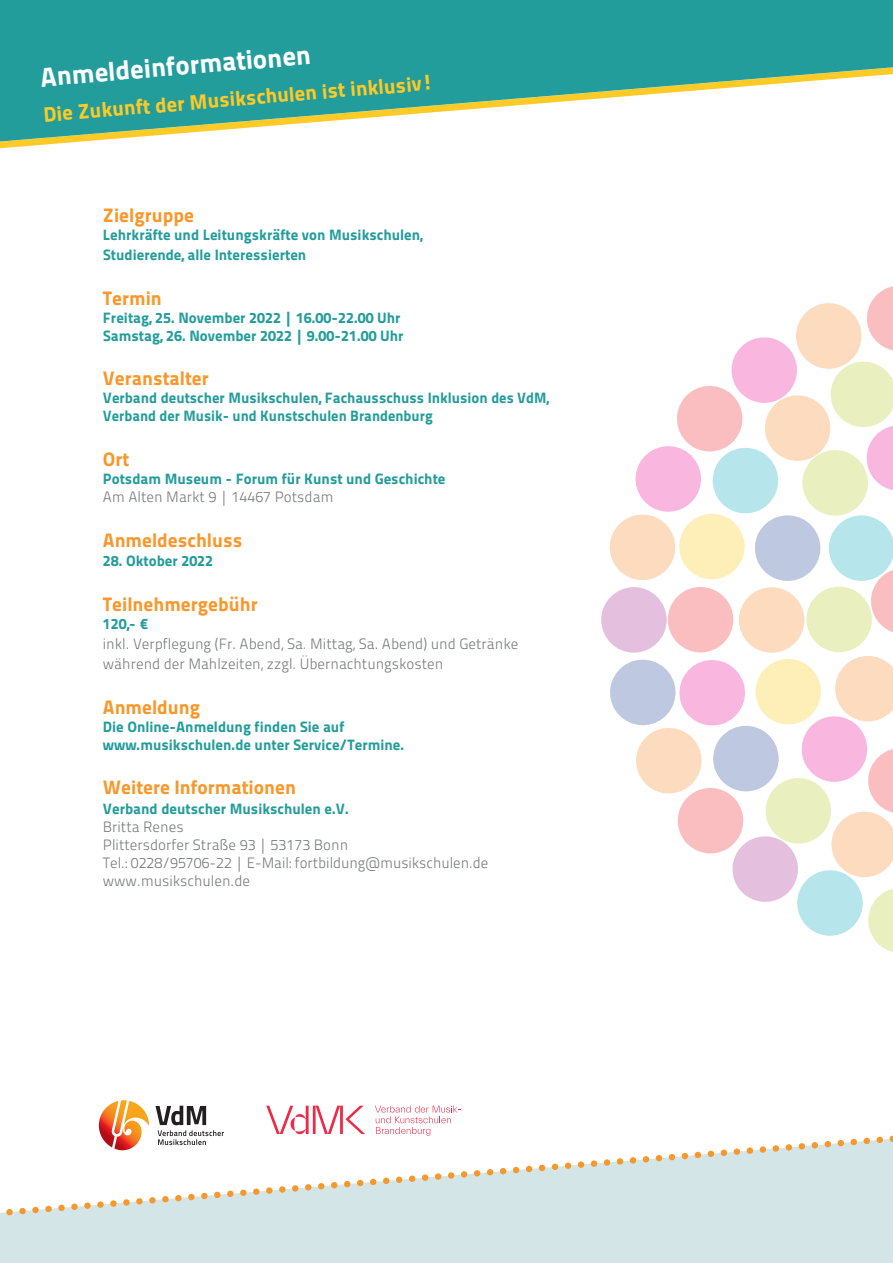
<style>
.page{position:relative;width:893px;height:1263px;background:#fff}
.page>*{position:absolute;margin:0;border:0;box-sizing:border-box;transform-origin:0 0}
.t1{font:27px "Titillium Maps 26 L 999 wt";color:#fff}
.t2{font:21px "Titillium Maps 26 L 999 wt";color:#feca26}
.t3{font:19.5px "Titillium Maps 26 L 999 wt";color:#f7982c}
.t4{font:15px/18px "Titillium Maps 26 L 999 wt";color:#239d9b}
.t5{font:15px/18px "Titillium Maps 26 L 250 wt";color:#76787b}
</style>
<div class="page">
<svg style="left:0;top:0;width:893px;height:142px;fill:#239d9b"></svg>
<div style="left:739px;top:587px;width:65px;height:66px;background:#fcdbbf;border-radius:50%"></div>
<svg style="left:601px;top:587px;width:66px;height:66px"></svg>
<div style="left:668px;top:587px;width:65px;height:65px;background:#fabec0;border-radius:50%"></div>
<svg style="left:610px;top:656px;width:283px;height:296px"></svg>
<div style="left:806px;top:587px;width:66px;height:65px;background:#eaefc0;border-radius:50%"></div>
<svg style="left:606px;top:286px;width:287px;height:348px"></svg>
<div style="left:0;top:1231px;width:893px;height:32px;background:#d3e5e6"></div>
<svg style="left:0;top:1123px;width:893px;height:108px"></svg>
<img style="left:99px;top:1100px;width:50px;height:50px">
<svg style="left:156px;top:1106px;width:68px;height:39px"></svg>
<svg style="left:266px;top:1106px;width:99px;height:28px"></svg>
<svg style="left:375px;top:1106px;width:86px;height:30px"></svg>
<h1 class="t1" style="left:39px;top:57px;width:273px;rotate:-5deg">Anmeldeinformationen</h1>
<h2 class="t2" style="left:42px;top:99px;width:392px;rotate:-5deg">Die Zukunft der Musikschulen ist inklusiv!</h2>
<h3 class="t3" style="left:103px;top:200px;width:93px">Zielgruppe</h3>
<p class="t4" style="left:103px;top:224px;width:321px;line-height:19.8px">Lehrkräfte und Leitungskräfte von Musikschulen,<br>Studierende, alle Interessierten</p>
<h3 class="t3" style="left:103px;top:282px;width:60px">Termin</h3>
<p class="t4" style="left:103px;top:307px;width:302px">Freitag, 25. November 2022 | 16.00-22.00 Uhr<br>Samstag, 26. November 2022 | 9.00-21.00 Uhr</p>
<h3 class="t3" style="left:103px;top:363px;width:107px">Veranstalter</h3>
<p class="t4" style="left:103px;top:388px;width:448px">Verband deutscher Musikschulen, Fachausschuss Inklusion des VdM,<br>Verband der Musik- und Kunstschulen Brandenburg</p>
<h3 class="t3" style="left:103px;top:444px;width:28px">Ort</h3>
<p class="t4" style="left:103px;top:469px;width:344px">Potsdam Museum - Forum für Kunst und Geschichte</p>
<p class="t5" style="left:103px;top:487px;width:232px">Am Alten Markt 9 | 14467 Potsdam</p>
<h3 class="t3" style="left:103px;top:524px;width:141px">Anmeldeschluss</h3>
<p class="t4" style="left:103px;top:551px;width:112px">28. Oktober 2022</p>
<h3 class="t3" style="left:103px;top:589px;width:156px">Teilnehmergebühr</h3>
<p class="t4" style="left:103px;top:614px;width:47px">120,- €</p>
<p class="t5" style="left:103px;top:633px;width:417px;line-height:19.8px">inkl. Verpflegung (Fr. Abend, Sa. Mittag, Sa. Abend) und Getränke während der Mahlzeiten, zzgl. Übernachtungskosten</p>
<h3 class="t3" style="left:103px;top:691px;width:99px">Anmeldung</h3>
<p class="t4" style="left:103px;top:716px;width:303px">Die Online-Anmeldung finden Sie auf www.musikschulen.de unter Service/Termine.</p>
<h3 class="t3" style="left:103px;top:772px;width:195px">Weitere Informationen</h3>
<p class="t4" style="left:103px;top:799px;width:247px">Verband deutscher Musikschulen e.V.</p>
<p class="t5" style="left:103px;top:817px;width:387px">Britta Renes<br>Plittersdorfer Straße 93 | 53173 Bonn<br>Tel.: 0228/95706-22 | E-Mail: fortbildung@musikschulen.de www.musikschulen.de</p>
</div>
